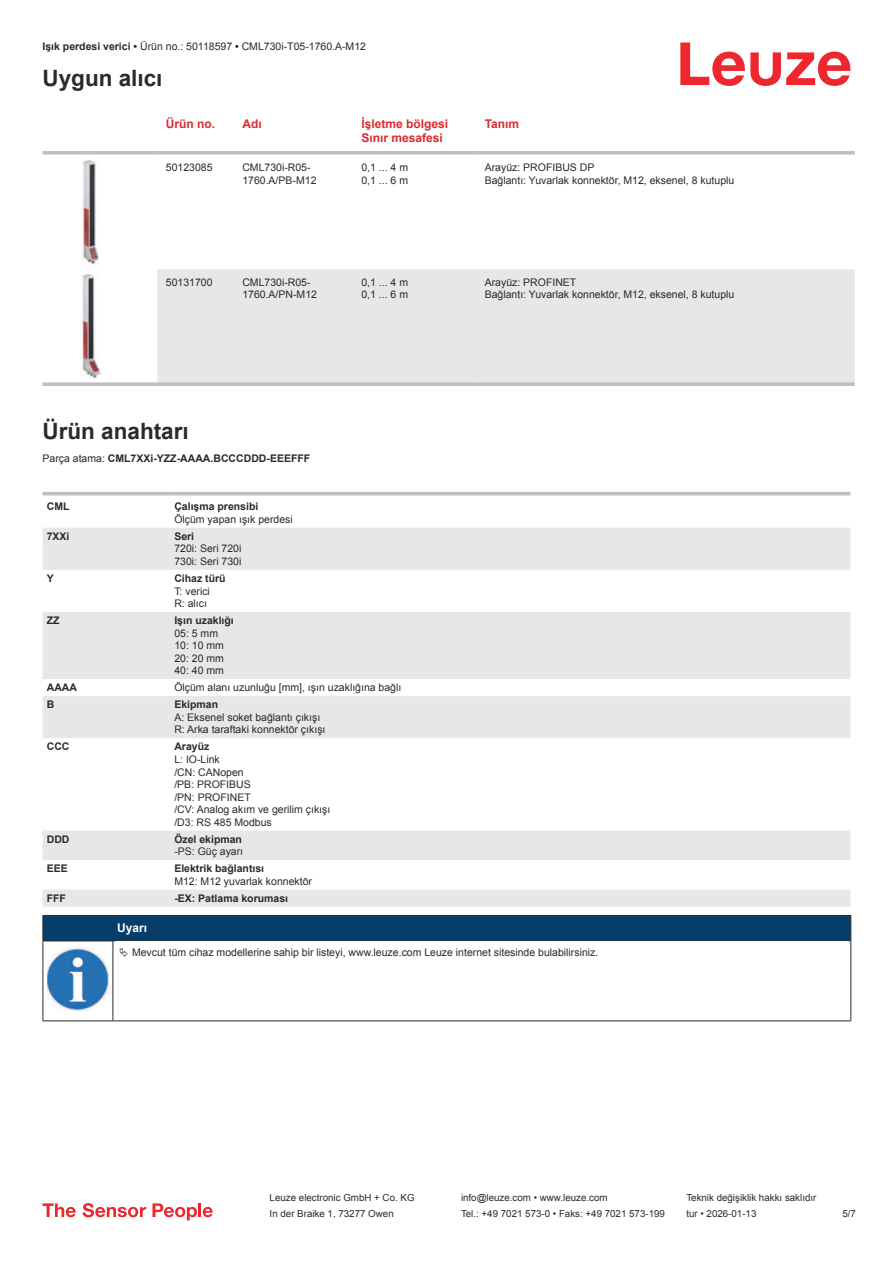
<style>
.page{position:relative;width:893px;height:1263px;background:#fff}
.page>*{position:absolute;margin:0;border:0;box-sizing:border-box;transform-origin:0 0}
.t1{font:700 22.5px "Arial";color:#2b292a}
.t2{font:700 12px/14.4px "Arial";color:#db2a30}
.t3{font:700 12px "Arial";color:#fff}
.t4{font:10.5px/12.6px "Arial";color:#2b292a}
.t5{font:700 10.5px "Arial";color:#2b292a}
.t6{font:9.75px "Arial";color:#2b292a}
.s1{font-weight:700}
.s2{font-weight:400}
</style>
<div class="page">
<svg style="left:680px;top:43px;width:170px;height:43px"></svg>
<div style="left:157px;top:269px;width:698px;height:113px;background:#e6e7e9"></div>
<svg style="left:43px;top:151px;width:114px;height:4px"></svg>
<svg style="left:157px;top:151px;width:77px;height:4px"></svg>
<svg style="left:234px;top:151px;width:119px;height:4px"></svg>
<svg style="left:353px;top:151px;width:123px;height:4px"></svg>
<svg style="left:476px;top:151px;width:379px;height:4px;background:#c4c6c8"></svg>
<svg style="left:43px;top:382px;width:114px;height:4px"></svg>
<svg style="left:157px;top:382px;width:77px;height:4px"></svg>
<svg style="left:234px;top:382px;width:119px;height:4px"></svg>
<svg style="left:353px;top:382px;width:123px;height:4px"></svg>
<svg style="left:476px;top:382px;width:379px;height:4px;background:#c1c3c5"></svg>
<img style="left:82px;top:160px;width:17px;height:105px">
<img style="left:80px;top:274px;width:23px;height:105px">
<svg style="left:43px;top:528px;width:807px;height:378px;fill:#e6e7e9"></svg>
<hr style="left:43px;top:492px;width:127px;height:3px;background:#bdbfc1">
<hr style="left:170px;top:492px;width:680px;height:3px;background:#bdbfc1">
<svg style="left:43px;top:1203px;width:33px;height:14px"></svg>
<svg style="left:83px;top:1203px;width:63px;height:14px"></svg>
<svg style="left:153px;top:1203px;width:44px;height:17px"></svg>
<hr style="left:198px;top:1203px;width:3px;height:14px;background:#ed272d">
<svg style="left:203px;top:1207px;width:10px;height:10px"></svg>
<div style="left:43px;top:915px;width:808px;height:26px;background:#063d69"></div>
<hr style="left:113px;top:940px;width:738px;height:1px;background:#2b292a">
<hr style="left:43px;top:941px;width:1px;height:75px;background:#2b292a">
<hr style="left:113px;top:941px;width:1px;height:75px;background:#2b292a">
<hr style="left:850px;top:941px;width:1px;height:75px;background:#2b292a">
<hr style="left:43px;top:1020px;width:70px;height:1px;background:#2b292a">
<hr style="left:113px;top:1020px;width:738px;height:1px;background:#2b292a">
<img style="left:47px;top:947px;width:61px;height:63px">
<p class="t4" style="left:43px;top:41px;width:325px"><span class="s1">Işık perdesi verici •</span> Ürün no.: 50118597 <span class="s1">•</span> CML730i-T05-1760.A-M12</p>
<h1 class="t1" style="left:43px;top:63px;width:122px">Uygun alıcı</h1>
<p class="t2" style="left:166px;top:117px;width:51px">Ürün no.</p>
<p class="t2" style="left:242px;top:116px;width:21px">Adı</p>
<p class="t2" style="left:361px;top:116px;width:88px">İşletme bölgesi<br>Sınır mesafesi</p>
<p class="t2" style="left:485px;top:116px;width:36px">Tanım</p>
<p class="t4" style="left:166px;top:162px;width:48px">50123085</p>
<p class="t4" style="left:242px;top:162px;width:76px">CML730i-R05-<br>1760.A/PB-M12</p>
<p class="t4" style="left:361px;top:161px;width:48px">0,1 ... 4 m<br>0,1 ... 6 m</p>
<p class="t4" style="left:485px;top:161px;width:251px">Arayüz: PROFIBUS DP<br>Bağlantı: Yuvarlak konnektör, M12, eksenel, 8 kutuplu</p>
<p class="t4" style="left:166px;top:276px;width:48px">50131700</p>
<p class="t4" style="left:242px;top:276px;width:76px">CML730i-R05-<br>1760.A/PN-M12</p>
<p class="t4" style="left:361px;top:276px;width:48px">0,1 ... 4 m<br>0,1 ... 6 m</p>
<p class="t4" style="left:485px;top:276px;width:251px">Arayüz: PROFINET<br>Bağlantı: Yuvarlak konnektör, M12, eksenel, 8 kutuplu</p>
<h1 class="t1" style="left:43px;top:415px;width:148px">Ürün anahtarı</h1>
<p class="t5" style="left:43px;top:454px;width:269px"><span class="s2">Parça atama:</span> CML7XXi-YZZ-AAAA.BCCCDDD-EEEFFF</p>
<p class="t5" style="left:47px;top:503px;width:24px">CML</p>
<p class="t5" style="left:174px;top:499px;width:86px">Çalışma prensibi</p>
<p class="t4" style="left:174px;top:513px;width:120px">Ölçüm yapan ışık perdesi</p>
<p class="t5" style="left:47px;top:532px;width:24px">7XXi</p>
<p class="t5" style="left:174px;top:532px;width:21px">Seri</p>
<p class="t4" style="left:174px;top:543px;width:69px">720i: Seri 720i<br>730i: Seri 730i</p>
<p class="t5" style="left:47px;top:574px;width:9px">Y</p>
<p class="t5" style="left:174px;top:574px;width:53px">Cihaz türü</p>
<p class="t4" style="left:174px;top:584px;width:37px">T: verici<br>R: alıcı</p>
<p class="t5" style="left:47px;top:616px;width:14px">ZZ</p>
<p class="t5" style="left:174px;top:613px;width:61px">Işın uzaklığı</p>
<p class="t4" style="left:174px;top:627px;width:51px">05: 5 mm<br>10: 10 mm<br>20: 20 mm<br>40: 40 mm</p>
<p class="t5" style="left:47px;top:684px;width:32px">AAAA</p>
<p class="t4" style="left:174px;top:681px;width:229px">Ölçüm alanı uzunluğu [mm], ışın uzaklığına bağlı</p>
<p class="t5" style="left:47px;top:701px;width:9px">B</p>
<p class="t5" style="left:174px;top:697px;width:45px">Ekipman</p>
<p class="t4" style="left:174px;top:711px;width:153px">A: Eksenel soket bağlantı çıkışı<br>R: Arka taraftaki konnektör çıkışı</p>
<p class="t5" style="left:47px;top:743px;width:24px">CCC</p>
<p class="t5" style="left:174px;top:743px;width:37px">Arayüz</p>
<p class="t4" style="left:174px;top:753px;width:157px">L: IO-Link<br>/CN: CANopen<br>/PB: PROFIBUS<br>/PN: PROFINET<br>/CV: Analog akım ve gerilim çıkışı /D3: RS 485 Modbus</p>
<p class="t5" style="left:47px;top:835px;width:24px">DDD</p>
<p class="t5" style="left:174px;top:832px;width:69px">Özel ekipman</p>
<p class="t4" style="left:174px;top:845px;width:70px">-PS: Güç ayarı</p>
<p class="t5" style="left:47px;top:865px;width:23px">EEE</p>
<p class="t5" style="left:174px;top:861px;width:91px">Elektrik bağlantısı</p>
<p class="t4" style="left:174px;top:875px;width:139px">M12: M12 yuvarlak konnektör</p>
<p class="t5" style="left:47px;top:894px;width:21px">FFF</p>
<p class="t5" style="left:174px;top:891px;width:115px">-EX: Patlama koruması</p>
<p class="t3" style="left:117px;top:920px;width:32px">Uyarı</p>
<p class="t4" style="left:132px;top:946px;width:468px">Mevcut tüm cihaz modellerine sahip bir listeyi, www.leuze.com Leuze internet sitesinde bulabilirsiniz.</p>
<p class="t6" style="left:270px;top:1191px;width:146px">Leuze electronic GmbH + Co. KG</p>
<p class="t6" style="left:461px;top:1191px;width:148px">info@leuze.com • www.leuze.com</p>
<p class="t6" style="left:686px;top:1191px;width:132px">Teknik değişiklik hakkı saklıdır</p>
<p class="t6" style="left:270px;top:1207px;width:126px">In der Braike 1, 73277 Owen</p>
<p class="t6" style="left:461px;top:1207px;width:205px">Tel.: +49 7021 573-0 • Faks: +49 7021 573-199</p>
<p class="t6" style="left:686px;top:1207px;width:72px">tur • 2026-01-13</p>
<p class="t6" style="left:842px;top:1210px;width:15px">5 /7</p>
</div>
